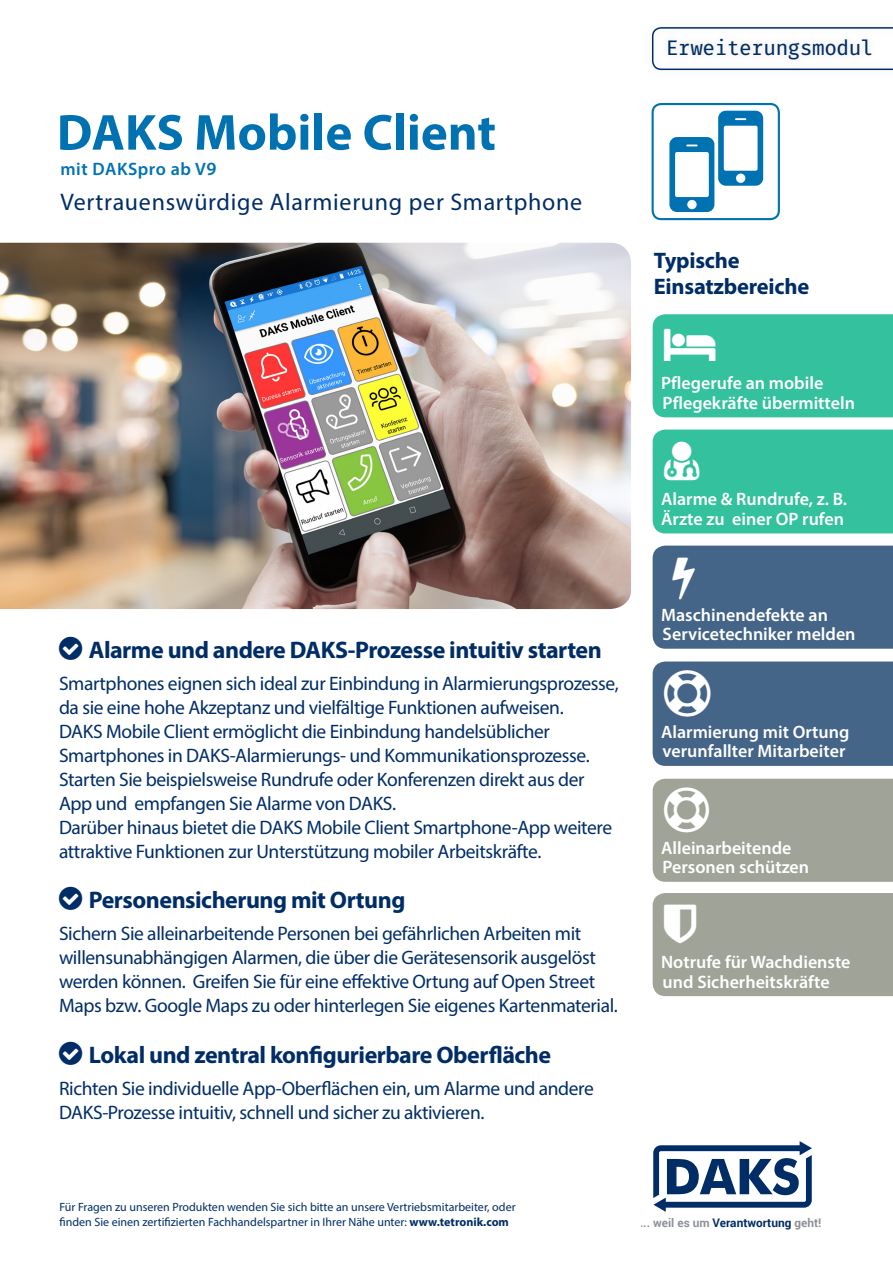
<style>
.page{position:relative;width:893px;height:1263px;background:#fff}
.page>*{position:absolute;margin:0;border:0;box-sizing:border-box;transform-origin:0 0}
.A_PI_Titel{font:700 51px "Myriad Pro";color:#0072b2}
.A_PI_Situation{font:700 24px "Myriad Pro";letter-spacing:-.02em;color:#002d66}
.A_PI_Untertitel{font:24px "Myriad Pro";letter-spacing:.03em;color:#002d66}
.Nutzen_Titel{font:700 22.5px/25.5px "Myriad Pro";letter-spacing:-.01em;color:#002d66}
.t1{font:21px "Fira Mono OT";letter-spacing:-.02em;color:#002d66}
.A_PI_Situation-2{font:19.5px/24px "Myriad Pro";letter-spacing:-.02em;color:#002d66}
.Branchen_Einsatzbeis{font:600 18px/19.5px "Myriad Pro";color:#fff}
.A_PI_Untertitel-2{font:600 18px "Myriad Pro";letter-spacing:.03em;color:#0072b2}
.t2{font:12px/15px "Myriad Pro";color:#002d66}
.t3{font:700 11.85px "Roboto";color:#8e9198}
.s1{font-size:18.75px}
.s2{font-weight:700}
.s3{color:#002d66}
</style>
<div class="page">
<svg style="left:651px;top:27px;width:242px;height:44px"></svg>
<svg style="left:653px;top:1141px;width:159px;height:71px"></svg>
<img style="left:0;top:243px;width:631px;height:366px">
<div style="left:652px;top:103px;width:128px;height:117px;border:2px solid #0072b2;border-radius:9px"></div>
<div style="left:653px;top:430px;width:240px;height:103px;background:#33c19e"></div>
<div style="left:653px;top:546px;width:240px;height:103px;background:#446488"></div>
<div style="left:653px;top:314px;width:240px;height:103px;background:#33c19e"></div>
<div style="left:653px;top:661px;width:240px;height:105px;background:#446488"></div>
<div style="left:653px;top:779px;width:240px;height:103px;background:#a0a397"></div>
<div style="left:653px;top:893px;width:240px;height:103px;background:#a0a397"></div>
<p class="A_PI_Titel" style="left:57px;top:99px;width:441px">DAKS Mobile Client</p>
<p class="A_PI_Untertitel-2" style="left:60px;top:158px;width:158px">mit DAKSpro ab V<span class="s1">9</span></p>
<p class="A_PI_Untertitel" style="left:60px;top:187px;width:523px">Vertrauenswürdige Alarmierung per Smartphone</p>
<p class="t1" style="left:666px;top:33px;width:209px">Erweiterungsmodul</p>
<p class="Nutzen_Titel" style="left:654px;top:247px;width:157px">Typische<br>Einsatzbereiche</p>
<p class="Branchen_Einsatzbeis" style="left:661px;top:373px;width:195px">Pflegerufe an mobile<br>Pflegekräfte übermitteln</p>
<p class="Branchen_Einsatzbeis" style="left:661px;top:489px;width:188px">Alarme &amp; Rundrufe, z. B.<br>Ärzte zu einer OP rufen</p>
<p class="A_PI_Situation" style="left:89px;top:634px;width:514px">Alarme und andere DAKS-Prozesse intuitiv starten</p>
<p class="A_PI_Situation-2" style="left:59px;top:671px;width:561px">Smartphones eignen sich ideal zur Einbindung in Alarmierungsprozesse, da sie eine hohe Akzeptanz und vielfältige Funktionen aufweisen.<br>DAKS Mobile Client ermöglicht die Einbindung handelsüblicher Smartphones in DAKS-Alarmierungs- und Kommunikationsprozesse.<br>Starten Sie beispielsweise Rundrufe oder Konferenzen direkt aus der App und empfangen Sie Alarme von DAKS.<br>Darüber hinaus bietet die DAKS Mobile Client Smartphone-App weitere attraktive Funktionen zur Unterstützung mobiler Arbeitskräfte.</p>
<p class="A_PI_Situation" style="left:89px;top:884px;width:318px">Personensicherung mit Ortung</p>
<p class="A_PI_Situation-2" style="left:59px;top:921px;width:560px">Sichern Sie alleinarbeitende Personen bei gefährlichen Arbeiten mit willensunabhängigen Alarmen, die über die Gerätesensorik ausgelöst werden können. Greifen Sie für eine effektive Ortung auf Open Street Maps bzw. Google Maps zu oder hinterlegen Sie eigenes Kartenmaterial.</p>
<p class="A_PI_Situation" style="left:89px;top:1039px;width:464px">Lokal und zentral konfigurierbare Oberfläche</p>
<p class="A_PI_Situation-2" style="left:59px;top:1076px;width:536px">Richten Sie individuelle App-Oberflächen ein, um Alarme und andere<br>DAKS-Prozesse intuitiv, schnell und sicher zu aktivieren.</p>
<p class="Branchen_Einsatzbeis" style="left:661px;top:604px;width:196px">Maschinendefekte an<br>Servicetechniker melden</p>
<p class="Branchen_Einsatzbeis" style="left:661px;top:722px;width:190px">Alarmierung mit Ortung verunfallter Mitarbeiter</p>
<p class="Branchen_Einsatzbeis" style="left:661px;top:837px;width:150px">Alleinarbeitende<br>Personen schützen</p>
<p class="Branchen_Einsatzbeis" style="left:661px;top:952px;width:191px">Notrufe für Wachdienste und Sicherheitskräfte</p>
<p class="t2" style="left:60px;top:1200px;width:458px">Für Fragen zu unseren Produkten wenden Sie sich bitte an unsere Vertriebsmitarbeiter, oder finden Sie einen zertifizierten Fachhandelspartner in Ihrer Nähe unter: <span class="s2">www.tetronik.com</span></p>
<p class="t3" style="left:640px;top:1214px;width:183px">... weil es um <span class="s3">Verantwortung</span> geht!</p>
</div>
